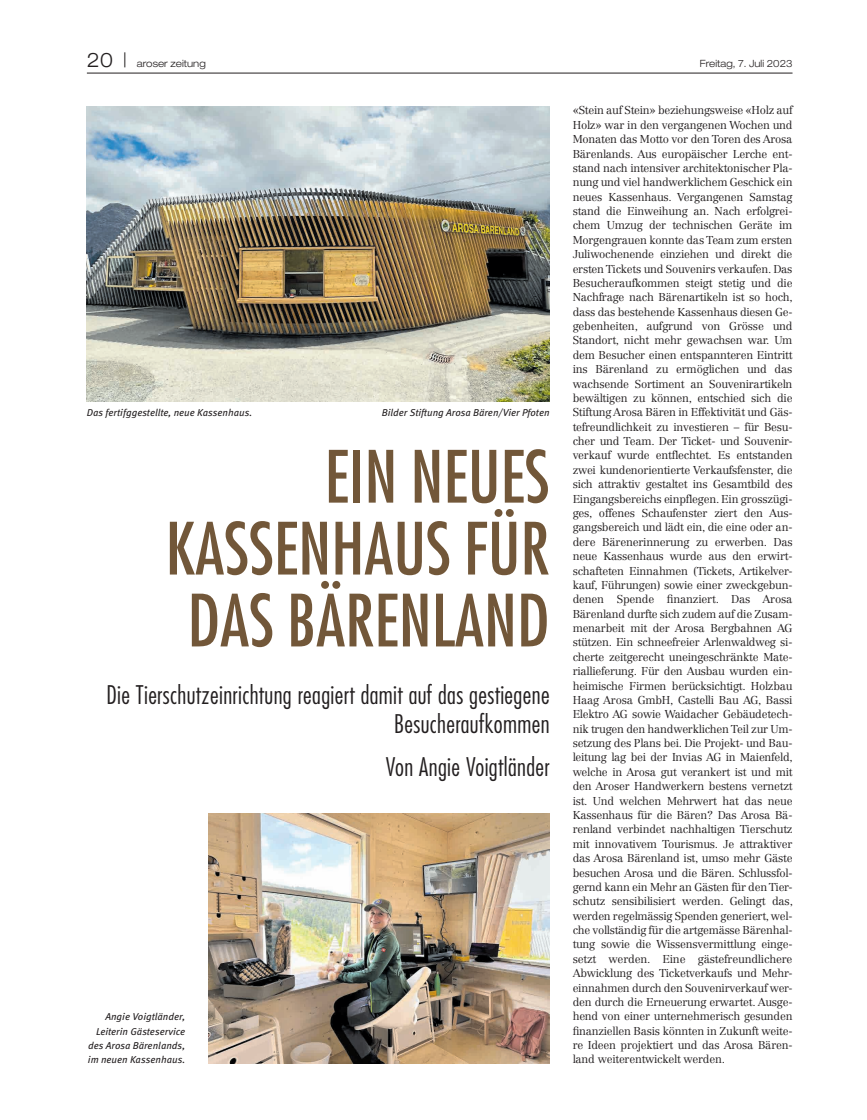
<style>
.page{position:relative;width:867px;height:1120px;background:#fff}
.page>*{position:absolute;margin:0;border:0;box-sizing:border-box;transform-origin:0 0}
.t1{font:condensed 70px/71.9px "Futura Std";color:#725739;text-align:right}
.t2{font:300 condensed 25px/28.8px "Futura Std";letter-spacing:.015em;color:#231f20;text-align:right}
.t3{font:300 11.25px/14.4px "Centennial LT Std";letter-spacing:-.02em;color:#231f20;text-align:justify}
.t4{font:italic 10px/14.4px "Meta OT";color:#231f20;text-align:right}
.t5{font:300 expanded 10px "Helvetica Neue LT Std";color:#231f20;scale:.96 1}
.s1{font-size:20px}
</style>
<div class="page">
<hr style="left:87px;top:73px;width:705px;height:1px;background:#231f20">
<img style="left:87px;top:107px;width:462px;height:295px">
<img style="left:208px;top:813px;width:341px;height:250px">
<p class="t5" style="left:87px;top:58px;width:125px"><span class="s1">20 |</span> aroser zeitung</p>
<p class="t5" style="left:699px;top:58px;width:98px">Freitag, 7. Juli 2023</p>
<p class="t3" style="left:572px;top:103px;width:222px">«Stein auf Stein» beziehungsweise «Holz auf Holz» war in den vergangenen Wochen und Monaten das Motto vor den Toren des Arosa Bärenlands. Aus europäischer Lerche ent&shy;stand nach intensiver architektonischer Pla&shy;nung und viel handwerklichem Geschick ein neues Kassenhaus. Vergangenen Samstag stand die Einweihung an. Nach erfolgrei&shy;chem Umzug der technischen Geräte im Morgengrauen konnte das Team zum ersten Juliwochenende einziehen und direkt die ersten Tickets und Souvenirs verkaufen. Das Besucheraufkommen steigt stetig und die Nachfrage nach Bärenartikeln ist so hoch, dass das bestehende Kassenhaus diesen Ge&shy;gebenheiten, aufgrund von Grösse und Standort, nicht mehr gewachsen war. Um dem Besucher einen entspannteren Eintritt ins Bärenland zu ermöglichen und das wachsende Sortiment an Souvenirartikeln bewältigen zu können, entschied sich die Stiftung Arosa Bären in Effektivität und Gäs&shy;tefreundlichkeit zu investieren – für Besu&shy;cher und Team. Der Ticket- und Souvenir&shy;verkauf wurde entflechtet. Es entstanden zwei kundenorientierte Verkaufsfenster, die sich attraktiv gestaltet ins Gesamtbild des Eingangsbereichs einpflegen. Ein grosszügi&shy;ges, offenes Schaufenster ziert den Aus&shy;gangsbereich und lädt ein, die eine oder an&shy;dere Bärenerinnerung zu erwerben. Das neue Kassenhaus wurde aus den erwirt&shy;schafteten Einnahmen (Tickets, Artikelver&shy;kauf, Führungen) sowie einer zweckgebun&shy;denen Spende finanziert. Das Arosa Bärenland durfte sich zudem auf die Zusam&shy;menarbeit mit der Arosa Bergbahnen AG stützen. Ein schneefreier Arlenwaldweg si&shy;cherte zeitgerecht uneingeschränkte Mate&shy;riallieferung. Für den Ausbau wurden ein&shy;heimische Firmen berücksichtigt. Holzbau Haag Arosa GmbH, Castelli Bau AG, Bassi Elektro AG sowie Waidacher Gebäudetech&shy;nik trugen den handwerklichen Teil zur Um&shy;setzung des Plans bei. Die Projekt- und Bau&shy;leitung lag bei der Invias AG in Maienfeld, welche in Arosa gut verankert ist und mit den Aroser Handwerkern bestens vernetzt ist. Und welchen Mehrwert hat das neue Kassenhaus für die Bären? Das Arosa Bä&shy;renland verbindet nachhaltigen Tierschutz mit innovativem Tourismus. Je attraktiver das Arosa Bärenland ist, umso mehr Gäste besuchen Arosa und die Bären. Schlussfol&shy;gernd kann ein Mehr an Gästen für den Tier&shy;schutz sensibilisiert werden. Gelingt das, werden regelmässig Spenden generiert, wel&shy;che vollständig für die artgemässe Bärenhal&shy;tung sowie die Wissensvermittlung einge&shy;setzt werden. Eine gästefreundlichere Abwicklung des Ticketverkaufs und Mehr&shy;einnahmen durch den Souvenirverkauf wer&shy;den durch die Erneuerung erwartet. Ausge&shy;hend von einer unternehmerisch gesunden finanziellen Basis könnten in Zukunft weite&shy;re Ideen projektiert und das Arosa Bären&shy;land weiterentwickelt werden.</p>
<p class="t4" style="left:87px;top:406px;width:167px">Das fertifggestellte, neue Kassenhaus.</p>
<p class="t4" style="left:382px;top:406px;width:169px">Bilder Stiftung Arosa Bären/Vier Pfoten</p>
<h1 class="t1" style="left:165px;top:440px;width:385px">EIN NEUES<br>KASSENHAUS FÜR<br>DAS BÄRENLAND</h1>
<h2 class="t2" style="left:106px;top:680px;width:444px">Die Tierschutzeinrichtung reagiert damit auf das gestiegene<br>Besucheraufkommen</h2>
<h2 class="t2" style="left:386px;top:752px;width:165px">Von Angie Voigtländer</h2>
<p class="t4" style="left:88px;top:1009px;width:99px">Angie Voigtländer,<br>Leiterin Gästeservice des Arosa Bärenlands, im neuen Kassenhaus.</p>
</div>
